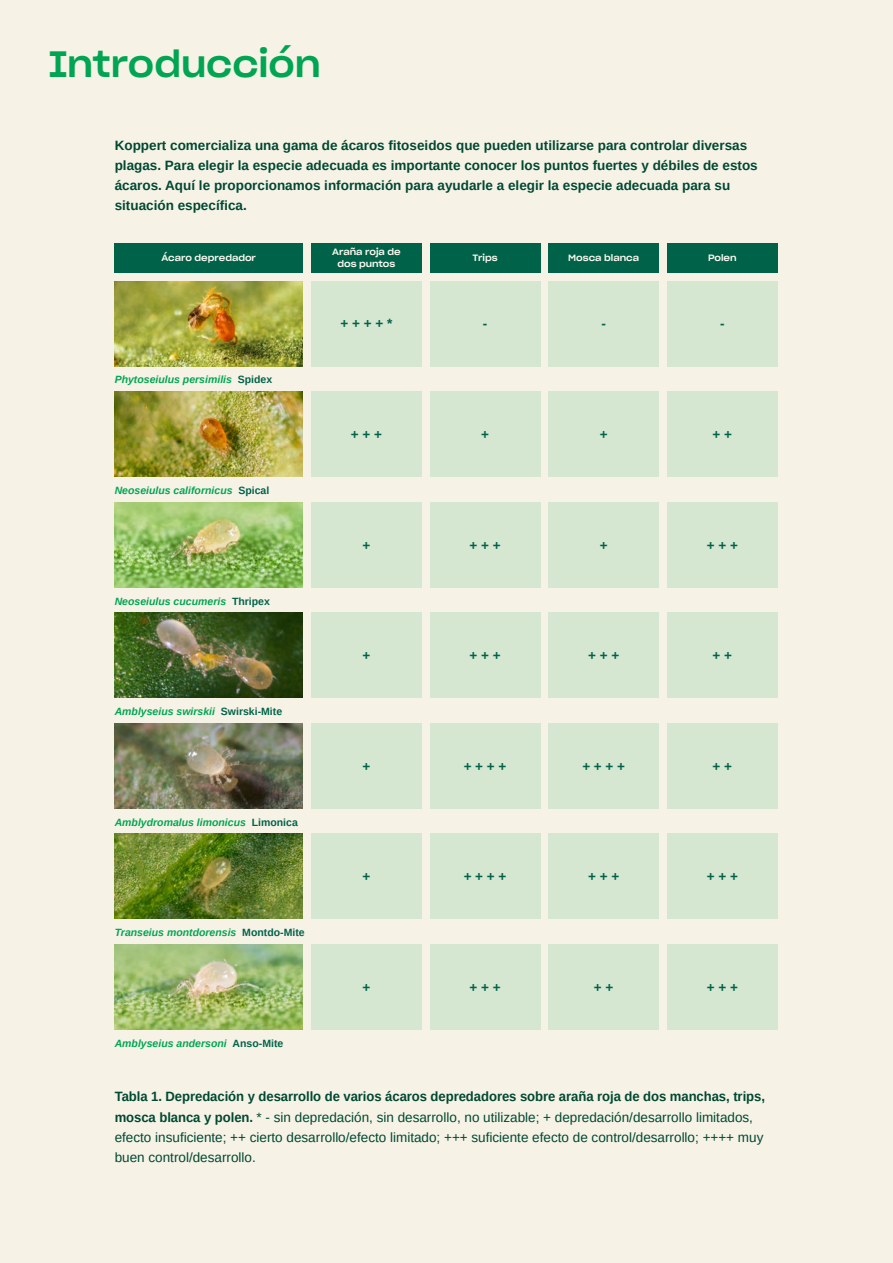
<style>
.page{position:relative;width:893px;height:1263px;background:#f6f2e6}
.page>*{position:absolute;margin:0;border:0;box-sizing:border-box;transform-origin:0 0}
.t1{font:36px "Sharp Grotesk Medium 22";letter-spacing:-.005em;color:#00a552}
.t2{font:13.5px/20.2px "Arimo";color:#004832}
.t3{font:700 13.5px/20.2px "Arimo";color:#004832}
.t4{font:700 13.5px "Arimo";color:#006349}
.t5{font:italic 700 10.5px "Arimo";color:#00a552}
.t6{font:9px/12px "Sharp Grotesk Medium 22";color:#fffbf3;text-align:center}
.s1{font-style:normal;color:#006349}
.s2{font-weight:700}
</style>
<div class="page">
<div style="left:115px;top:243px;width:188px;height:29px;background:#006349"></div>
<div style="left:311px;top:243px;width:110px;height:29px;background:#006349"></div>
<div style="left:430px;top:243px;width:110px;height:29px;background:#006349"></div>
<div style="left:549px;top:243px;width:110px;height:29px;background:#006349"></div>
<div style="left:667px;top:243px;width:110px;height:29px;background:#006349"></div>
<img style="left:115px;top:281px;width:188px;height:85px">
<img style="left:115px;top:392px;width:188px;height:85px">
<img style="left:115px;top:502px;width:188px;height:85px">
<img style="left:115px;top:613px;width:188px;height:85px">
<img style="left:115px;top:723px;width:188px;height:85px">
<img style="left:115px;top:834px;width:188px;height:85px">
<img style="left:115px;top:944px;width:188px;height:85px">
<div style="left:311px;top:281px;width:110px;height:85px;background:#d5e6d1"></div>
<div style="left:311px;top:392px;width:110px;height:85px;background:#d5e6d1"></div>
<div style="left:311px;top:502px;width:110px;height:85px;background:#d5e6d1"></div>
<div style="left:311px;top:613px;width:110px;height:85px;background:#d5e6d1"></div>
<div style="left:311px;top:723px;width:110px;height:85px;background:#d5e6d1"></div>
<div style="left:311px;top:834px;width:110px;height:85px;background:#d5e6d1"></div>
<div style="left:311px;top:944px;width:110px;height:85px;background:#d5e6d1"></div>
<div style="left:430px;top:281px;width:110px;height:85px;background:#d5e6d1"></div>
<div style="left:430px;top:392px;width:110px;height:85px;background:#d5e6d1"></div>
<div style="left:430px;top:502px;width:110px;height:85px;background:#d5e6d1"></div>
<div style="left:430px;top:613px;width:110px;height:85px;background:#d5e6d1"></div>
<div style="left:430px;top:723px;width:110px;height:85px;background:#d5e6d1"></div>
<div style="left:430px;top:834px;width:110px;height:85px;background:#d5e6d1"></div>
<div style="left:430px;top:944px;width:110px;height:85px;background:#d5e6d1"></div>
<div style="left:549px;top:281px;width:110px;height:85px;background:#d5e6d1"></div>
<div style="left:549px;top:392px;width:110px;height:85px;background:#d5e6d1"></div>
<div style="left:549px;top:502px;width:110px;height:85px;background:#d5e6d1"></div>
<div style="left:549px;top:613px;width:110px;height:85px;background:#d5e6d1"></div>
<div style="left:549px;top:723px;width:110px;height:85px;background:#d5e6d1"></div>
<div style="left:549px;top:834px;width:110px;height:85px;background:#d5e6d1"></div>
<div style="left:549px;top:944px;width:110px;height:85px;background:#d5e6d1"></div>
<div style="left:667px;top:281px;width:110px;height:85px;background:#d5e6d1"></div>
<div style="left:667px;top:392px;width:110px;height:85px;background:#d5e6d1"></div>
<div style="left:667px;top:502px;width:110px;height:85px;background:#d5e6d1"></div>
<div style="left:667px;top:613px;width:110px;height:85px;background:#d5e6d1"></div>
<div style="left:667px;top:723px;width:110px;height:85px;background:#d5e6d1"></div>
<div style="left:667px;top:834px;width:110px;height:85px;background:#d5e6d1"></div>
<div style="left:667px;top:944px;width:110px;height:85px;background:#d5e6d1"></div>
<h1 class="t1" style="left:48px;top:33px;width:274px">Introducción</h1>
<p class="t3" style="left:115px;top:135px;width:645px">Koppert comercializa una gama de ácaros fitoseidos que pueden utilizarse para controlar diversas plagas. Para elegir la especie adecuada es importante conocer los puntos fuertes y débiles de estos ácaros. Aquí le proporcionamos información para ayudarle a elegir la especie adecuada para su situación específica.</p>
<p class="t6" style="left:162px;top:252px;width:96px">Ácaro depredador</p>
<p class="t6" style="left:332px;top:246px;width:70px">Araña roja de dos puntos</p>
<p class="t6" style="left:472px;top:252px;width:27px">Trips</p>
<p class="t6" style="left:568px;top:252px;width:72px">Mosca blanca</p>
<p class="t6" style="left:708px;top:252px;width:30px">Polen</p>
<p class="t5" style="left:115px;top:373px;width:159px">Phytoseiulus persimilis <span class="s1">Spidex</span></p>
<p class="t5" style="left:115px;top:483px;width:156px">Neoseiulus californicus <span class="s1">Spical</span></p>
<p class="t5" style="left:115px;top:594px;width:157px">Neoseiulus cucumeris <span class="s1">Thripex</span></p>
<p class="t5" style="left:115px;top:704px;width:169px">Amblyseius swirskii <span class="s1">Swirski-Mite</span></p>
<p class="t5" style="left:115px;top:815px;width:185px">Amblydromalus limonicus <span class="s1">Limonica</span></p>
<p class="t5" style="left:115px;top:925px;width:191px">Transeius montdorensis <span class="s1">Montdo-Mite</span></p>
<p class="t5" style="left:115px;top:1036px;width:170px">Amblyseius andersoni <span class="s1">Anso-Mite</span></p>
<p class="t4" style="left:341px;top:314px;width:53px">+ + + + *</p>
<p class="t4" style="left:351px;top:425px;width:33px">+ + +</p>
<p class="t4" style="left:362px;top:536px;width:9px">+</p>
<p class="t4" style="left:362px;top:646px;width:9px">+</p>
<p class="t4" style="left:362px;top:757px;width:9px">+</p>
<p class="t4" style="left:362px;top:867px;width:9px">+</p>
<p class="t4" style="left:362px;top:978px;width:9px">+</p>
<p class="t4" style="left:483px;top:314px;width:6px">-</p>
<p class="t4" style="left:481px;top:425px;width:9px">+</p>
<p class="t4" style="left:469px;top:536px;width:33px">+ + +</p>
<p class="t4" style="left:469px;top:646px;width:33px">+ + +</p>
<p class="t4" style="left:464px;top:757px;width:44px">+ + + +</p>
<p class="t4" style="left:464px;top:867px;width:44px">+ + + +</p>
<p class="t4" style="left:469px;top:978px;width:33px">+ + +</p>
<p class="t4" style="left:601px;top:314px;width:6px">-</p>
<p class="t4" style="left:600px;top:425px;width:9px">+</p>
<p class="t4" style="left:600px;top:536px;width:9px">+</p>
<p class="t4" style="left:588px;top:646px;width:33px">+ + +</p>
<p class="t4" style="left:582px;top:757px;width:44px">+ + + +</p>
<p class="t4" style="left:588px;top:867px;width:33px">+ + +</p>
<p class="t4" style="left:594px;top:978px;width:21px">+ +</p>
<p class="t4" style="left:720px;top:314px;width:6px">-</p>
<p class="t4" style="left:713px;top:425px;width:21px">+ +</p>
<p class="t4" style="left:707px;top:536px;width:33px">+ + +</p>
<p class="t4" style="left:713px;top:646px;width:21px">+ +</p>
<p class="t4" style="left:713px;top:757px;width:21px">+ +</p>
<p class="t4" style="left:707px;top:867px;width:33px">+ + +</p>
<p class="t4" style="left:707px;top:978px;width:33px">+ + +</p>
<p class="t2" style="left:115px;top:1087px;width:652px"><span class="s2">Tabla 1. Depredación y desarrollo de varios ácaros depredadores sobre araña roja de dos manchas, trips, mosca blanca y polen.</span> * - sin depredación, sin desarrollo, no utilizable; + depredación/desarrollo limitados, efecto insuficiente; ++ cierto desarrollo/efecto limitado; +++ suficiente efecto de control/desarrollo; ++++ muy buen control/desarrollo.</p>
</div>
